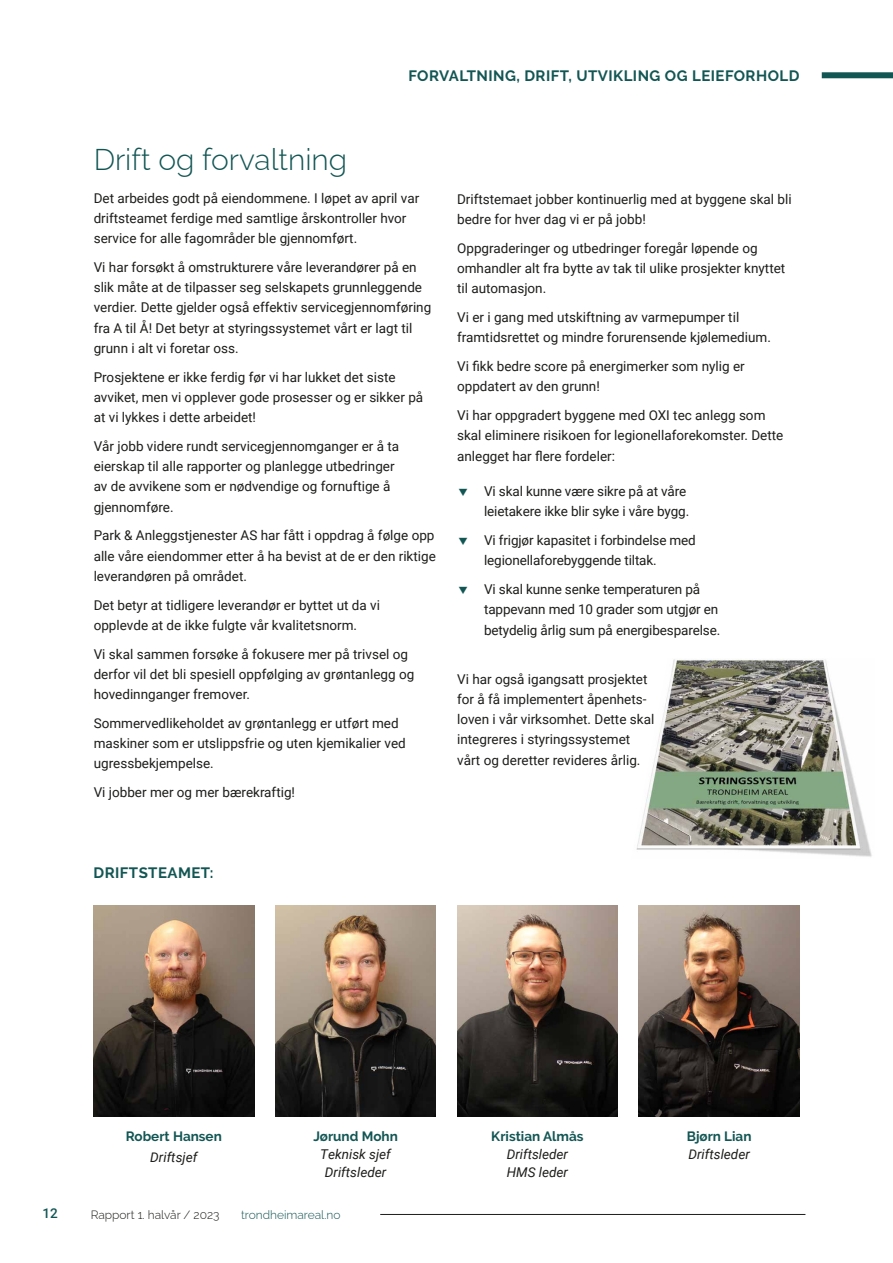
<style>
.page{position:relative;width:893px;height:1263px;background:#fff}
.page>*{position:absolute;margin:0;border:0;box-sizing:border-box;transform-origin:0 0}
.t1{font:100 30px "Raleway";color:#125654}
.t2{font:700 15px "Raleway";letter-spacing:.03em;color:#125654}
.t3{font:13.5px/20.2px "Roboto";color:#1d1d1b}
.t4{font:italic 13.5px/18px "Roboto";color:#1d1d1b;text-align:center}
.t5{font:700 13.5px "Raleway";color:#125654}
.t6{font:500 13.5px "Roboto";color:#125654}
.t7{font:100 12px "Raleway";color:#1d1d1b}
.t8{font:100 12px "Raleway";color:#125654}
</style>
<div class="page">
<img style="left:94px;top:905px;width:160px;height:211px">
<img style="left:275px;top:905px;width:161px;height:211px">
<img style="left:457px;top:905px;width:161px;height:211px">
<img style="left:639px;top:905px;width:160px;height:211px">
<img style="left:636px;top:658px;width:236px;height:199px">
<hr style="left:380px;top:1214px;width:425px;height:1px;background:#1d1d1b">
<div style="left:822px;top:72px;width:71px;height:6px;background:#125654"></div>
<p class="t2" style="left:408px;top:67px;width:392px">FORVALTNING, DRIFT, UTVIKLING OG LEIEFORHOLD</p>
<h1 class="t1" style="left:94px;top:135px;width:255px">Drift og forvaltning</h1>
<p class="t3" style="left:94px;top:187px;width:327px">Det arbeides godt på eiendommene. I løpet av april var driftsteamet ferdige med samtlige årskontroller hvor service for alle fagområder ble gjennomført.</p>
<p class="t3" style="left:94px;top:256px;width:339px">Vi har forsøkt å omstrukturere våre leverandører på en slik måte at de tilpasser seg selskapets grunnleggende verdier. Dette gjelder også effektiv servicegjennomføring fra A til Å! Det betyr at styringssystemet vårt er lagt til grunn i alt vi foretar oss.</p>
<p class="t3" style="left:94px;top:366px;width:331px">Prosjektene er ikke ferdig før vi har lukket det siste avviket, men vi opplever gode prosesser og er sikker på at vi lykkes i dette arbeidet!</p>
<p class="t3" style="left:94px;top:435px;width:307px">Vår jobb videre rundt servicegjennomganger er å ta eierskap til alle rapporter og planlegge utbedringer av de avvikene som er nødvendige og fornuftige å gjennomføre.</p>
<p class="t3" style="left:94px;top:525px;width:344px;text-align:justify">Park &amp; Anleggstjenester AS har fått i oppdrag å følge opp alle våre eiendommer etter å ha bevist at de er den riktige leverandøren på området.</p>
<p class="t3" style="left:94px;top:594px;width:288px">Det betyr at tidligere leverandør er byttet ut da vi opplevde at de ikke fulgte vår kvalitetsnorm.</p>
<p class="t3" style="left:94px;top:643px;width:322px">Vi skal sammen forsøke å fokusere mer på trivsel og derfor vil det bli spesiell oppfølging av grøntanlegg og hovedinnganger fremover.</p>
<p class="t3" style="left:94px;top:712px;width:314px">Sommervedlikeholdet av grøntanlegg er utført med maskiner som er utslippsfrie og uten kjemikalier ved ugressbekjempelse.</p>
<p class="t3" style="left:94px;top:782px;width:203px">Vi jobber mer og mer bærekraftig!</p>
<p class="t3" style="left:457px;top:188px;width:336px">Driftstemaet jobber kontinuerlig med at byggene skal bli bedre for hver dag vi er på jobb!</p>
<p class="t3" style="left:457px;top:237px;width:330px">Oppgraderinger og utbedringer foregår løpende og omhandler alt fra bytte av tak til ulike prosjekter knyttet til automasjon.</p>
<p class="t3" style="left:457px;top:307px;width:315px">Vi er i gang med utskiftning av varmepumper til framtidsrettet og mindre forurensende kjølemedium.</p>
<p class="t3" style="left:457px;top:356px;width:289px">Vi fikk bedre score på energimerker som nylig er oppdatert av den grunn!</p>
<p class="t3" style="left:457px;top:405px;width:328px">Vi har oppgradert byggene med OXI tec anlegg som skal eliminere risikoen for legionellaforekomster. Dette anlegget har flere fordeler:</p>
<p class="t3" style="left:484px;top:481px;width:207px">Vi skal kunne være sikre på at våre leietakere ikke blir syke i våre bygg.</p>
<p class="t3" style="left:484px;top:530px;width:213px">Vi frigjør kapasitet i forbindelse med legionellaforebyggende tiltak.</p>
<p class="t3" style="left:484px;top:579px;width:238px">Vi skal kunne senke temperaturen på tappevann med 10 grader som utgjør en betydelig årlig sum på energibesparelse.</p>
<p class="t3" style="left:457px;top:668px;width:199px">Vi har også igangsatt prosjektet for å få implementert åpenhets&shy;loven i vår virksomhet. Dette skal integreres i styringssystemet vårt og deretter revideres årlig.</p>
<p class="t2" style="left:94px;top:864px;width:121px">DRIFTSTEAMET:</p>
<p class="t5" style="left:126px;top:1128px;width:98px">Robert Hansen</p>
<p class="t4" style="left:150px;top:1147px;width:48px">Driftsjef</p>
<p class="t5" style="left:313px;top:1128px;width:86px">Jørund Mohn</p>
<p class="t4" style="left:320px;top:1144px;width:72px">Teknisk sjef<br>Driftsleder</p>
<p class="t6" style="left:43px;top:1204px;width:17px">12</p>
<p class="t7" style="left:91px;top:1205px;width:130px">Rapport 1. halvår / 2023</p>
<p class="t8" style="left:241px;top:1205px;width:101px">trondheimareal.no</p>
<p class="t5" style="left:491px;top:1128px;width:94px">Kristian Almås</p>
<p class="t4" style="left:507px;top:1144px;width:63px;text-align:left">Driftsleder<br>HMS leder</p>
<p class="t5" style="left:687px;top:1128px;width:66px">Bjørn Lian</p>
<p class="t4" style="left:688px;top:1144px;width:63px">Driftsleder</p>
</div>
